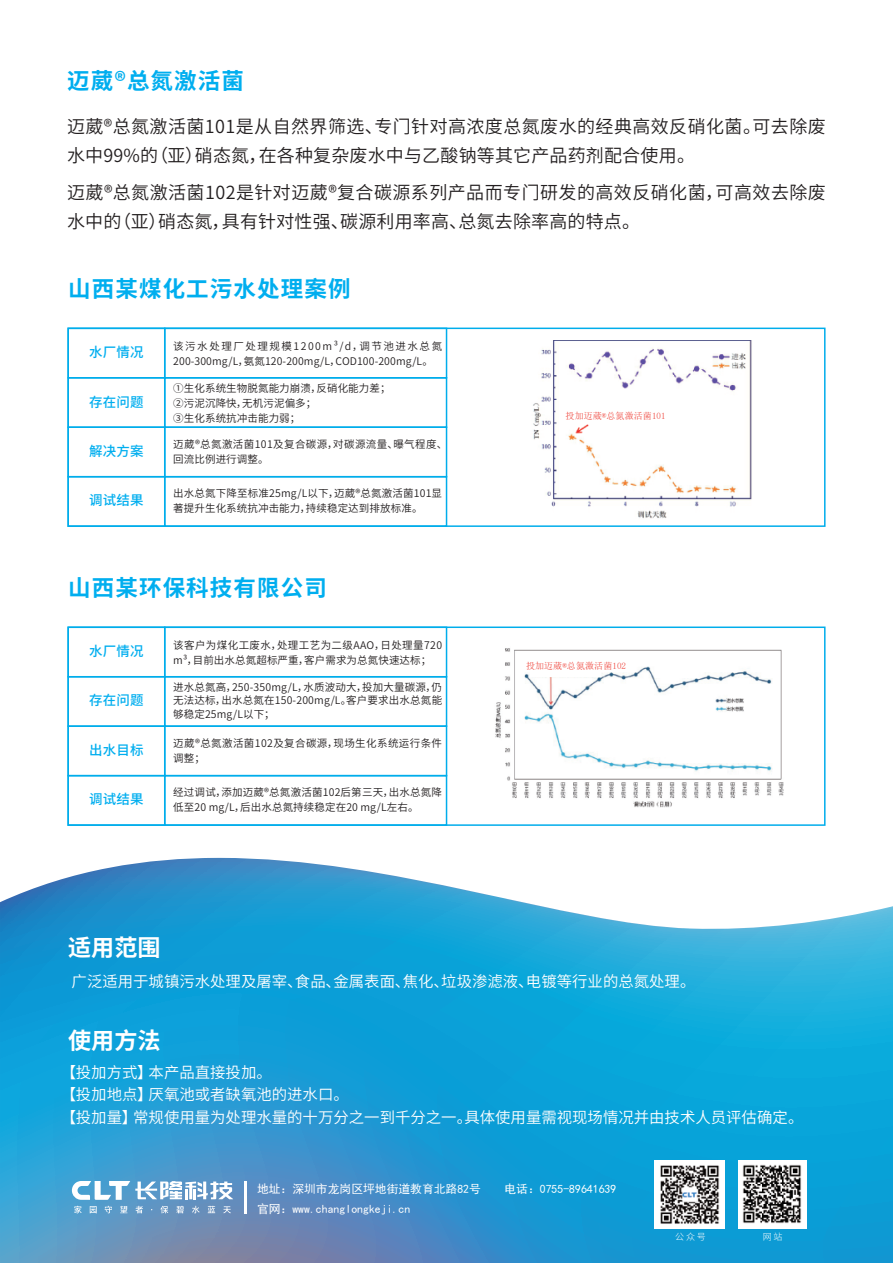
<style>
.page{position:relative;width:893px;height:1263px;background:#fff}
.page>*{position:absolute;margin:0;border:0;box-sizing:border-box;transform-origin:0 0}
.t1{font:700 23.1px "Source Han Sans SC";color:#fff}
.t2{font:700 22.5px "Source Han Sans SC";letter-spacing:.05em;color:#00aeef}
.t3{font:18px/28.5px "Source Han Sans SC";letter-spacing:.025em;color:#231f20}
.t4{font:15.45px/22.5px "Source Han Sans SC";color:#fff}
.t5{font:500 13.5px "Source Han Sans SC";letter-spacing:.01em;color:#00aeef}
.t6{font:11.85px "Sim Hei";color:#fff}
.t7{font:10.5px/15px "Source Han Sans SC";letter-spacing:.015em;color:#231f20}
.t8{font:10.5px/15px "Source Han Sans SC";letter-spacing:.035em;color:#231f20}
.t9{font:10.5px/15px "Source Han Sans SC";letter-spacing:.04em;color:#231f20}
.t10{font:9px "Source Han Sans CN Normal G Bpc EUC H";letter-spacing:.01em;color:#ee3e35}
.t11{font:300 9px "Source Han Sans SC";color:#fff}
</style>
<div class="page">
<svg style="left:0;top:858px;width:893px;height:405px;background:#33a6d7"></svg>
<svg style="left:74px;top:1206px;width:8px;height:7px"></svg>
<svg style="left:90px;top:1206px;width:7px;height:7px"></svg>
<svg style="left:105px;top:1206px;width:7px;height:7px"></svg>
<svg style="left:120px;top:1206px;width:7px;height:7px"></svg>
<svg style="left:135px;top:1206px;width:8px;height:7px"></svg>
<svg style="left:160px;top:1206px;width:8px;height:7px"></svg>
<svg style="left:176px;top:1206px;width:8px;height:7px"></svg>
<svg style="left:192px;top:1206px;width:8px;height:7px"></svg>
<svg style="left:208px;top:1206px;width:7px;height:7px"></svg>
<svg style="left:223px;top:1206px;width:8px;height:7px"></svg>
<svg style="left:72px;top:1181px;width:161px;height:19px"></svg>
<hr style="left:244px;top:1182px;width:3px;height:32px;background:#fff">
<img style="left:655px;top:1160px;width:70px;height:68px">
<div style="left:738px;top:1160px;width:68px;height:68px;background:#fff"></div>
<img style="left:742px;top:1164px;width:60px;height:60px">
<div style="left:67px;top:328px;width:98px;height:50px;border:2px solid #00adeb"></div>
<div style="left:67px;top:377px;width:98px;height:51px;border:2px solid #00adeb"></div>
<div style="left:67px;top:426px;width:98px;height:51px;border:2px solid #00adeb"></div>
<div style="left:67px;top:476px;width:98px;height:51px;border:2px solid #00adeb"></div>
<div style="left:164px;top:328px;width:283px;height:50px;border:2px solid #00adeb"></div>
<div style="left:164px;top:377px;width:283px;height:51px;border:2px solid #00adeb"></div>
<div style="left:164px;top:426px;width:283px;height:51px;border:2px solid #00adeb"></div>
<div style="left:164px;top:476px;width:283px;height:51px;border:2px solid #00adeb"></div>
<div style="left:67px;top:626px;width:98px;height:51px;border:2px solid #00adeb"></div>
<div style="left:67px;top:676px;width:98px;height:51px;border:2px solid #00adeb"></div>
<div style="left:67px;top:725px;width:98px;height:51px;border:2px solid #00adeb"></div>
<div style="left:67px;top:775px;width:98px;height:51px;border:2px solid #00adeb"></div>
<div style="left:164px;top:626px;width:283px;height:51px;border:2px solid #00adeb"></div>
<div style="left:164px;top:676px;width:283px;height:51px;border:2px solid #00adeb"></div>
<div style="left:164px;top:725px;width:283px;height:51px;border:2px solid #00adeb"></div>
<div style="left:164px;top:775px;width:283px;height:51px;border:2px solid #00adeb"></div>
<img style="left:533px;top:341px;width:219px;height:178px">
<img style="left:495px;top:648px;width:289px;height:160px">
<div style="left:566px;top:407px;width:106px;height:17px;background:#fff"></div>
<div style="left:530px;top:660px;width:70px;height:17px;background:#fff"></div>
<h2 class="t2" style="left:67px;top:68px;width:178px">迈葳®总氮激活菌</h2>
<h3 class="t3" style="left:67px;top:113px;width:760px">迈葳®总氮激活菌101是从自然界筛选、专门针对高浓度总氮废水的经典高效反硝化菌。可去除废水中99%的（亚）硝态氮，在各种复杂废水中与乙酸钠等其它产品药剂配合使用。</h3>
<h3 class="t3" style="left:67px;top:179px;width:760px">迈葳®总氮激活菌102是针对迈葳®复合碳源系列产品而专门研发的高效反硝化菌，可高效去除废水中的（亚）硝态氮，具有针对性强、碳源利用率高、总氮去除率高的特点。</h3>
<h2 class="t2" style="left:68px;top:276px;width:284px">山西某煤化工污水处理案例</h2>
<p class="t5" style="left:89px;top:344px;width:56px">水厂情况</p>
<p class="t7" style="left:173px;top:339px;width:270px">该污水处理厂处理规模1200m³/d，调节池进水总氮<br>200-300mg/L，氨氮120-200mg/L，COD100-200mg/L。</p>
<p class="t5" style="left:89px;top:394px;width:56px">存在问题</p>
<p class="t5" style="left:89px;top:443px;width:56px">解决方案</p>
<p class="t5" style="left:89px;top:493px;width:56px">调试结果</p>
<p class="t7" style="left:173px;top:380px;width:219px">①生化系统生物脱氮能力崩溃，反硝化能力差；<br>②污泥沉降快，无机污泥偏多；<br>③生化系统抗冲击能力弱；</p>
<p class="t8" style="left:173px;top:437px;width:276px">迈葳®总氮激活菌101及复合碳源，对碳源流量、曝气程度、回流比例进行调整。</p>
<p class="t7" style="left:173px;top:486px;width:270px">出水总氮下降至标准25mg/L以下，迈葳®总氮激活菌101显著提升生化系统抗冲击能力，持续稳定达到排放标准。</p>
<h2 class="t2" style="left:68px;top:575px;width:260px">山西某环保科技有限公司</h2>
<p class="t5" style="left:89px;top:643px;width:56px">水厂情况</p>
<p class="t7" style="left:173px;top:638px;width:270px">该客户为煤化工废水，处理工艺为二级AAO，日处理量720 m³，目前出水总氮超标严重，客户需求为总氮快速达标；</p>
<p class="t5" style="left:89px;top:693px;width:56px">存在问题</p>
<p class="t5" style="left:89px;top:742px;width:56px">出水目标</p>
<p class="t5" style="left:89px;top:792px;width:56px">调试结果</p>
<p class="t7" style="left:173px;top:680px;width:270px;line-height:13.5px;text-align:justify">进水总氮高，250-350mg/L，水质波动大，投加大量碳源，仍无法达标，出水总氮在150-200mg/L。客户要求出水总氮能够稳定25mg/L以下；</p>
<p class="t9" style="left:173px;top:736px;width:270px">迈葳®总氮激活菌102及复合碳源，现场生化系统运行条件调整；</p>
<p class="t7" style="left:173px;top:785px;width:270px">经过调试，添加迈葳®总氮激活菌102后第三天，出水总氮降低至20 mg/L，后出水总氮持续稳定在20 mg/L左右。</p>
<h1 class="t1" style="left:68px;top:934px;width:94px">适用范围</h1>
<p class="t10" style="left:566px;top:411px;width:102px">投加迈葳®总氮激活菌101</p>
<p class="t10" style="left:526px;top:661px;width:102px">投加迈葳®总氮激活菌102</p>
<h3 class="t4" style="left:72px;top:970px;width:625px">广泛适用于城镇污水处理及屠宰、食品、金属表面、焦化、垃圾渗滤液、电镀等行业的总氮处理。</h3>
<h1 class="t1" style="left:68px;top:1027px;width:94px">使用方法</h1>
<h3 class="t4" style="left:61px;top:1061px;width:744px">【投加方式】本产品直接投加。<br>【投加地点】厌氧池或者缺氧池的进水口。<br>【投加量】常规使用量为处理水量的十万分之一到千分之一。具体使用量需视现场情况并由技术人员评估确定。</h3>
<p class="t6" style="left:257px;top:1183px;width:225px">地址：深圳市龙岗区坪地街道教育北路82号</p>
<p class="t6" style="left:504px;top:1183px;width:113px">电话：0755-89641639</p>
<p class="t6" style="left:257px;top:1203px;width:155px">官网：www.changlongkeji.cn</p>
<p class="t11" style="left:675px;top:1231px;width:32px">公众号</p>
<p class="t11" style="left:763px;top:1232px;width:21px">网站</p>
</div>
